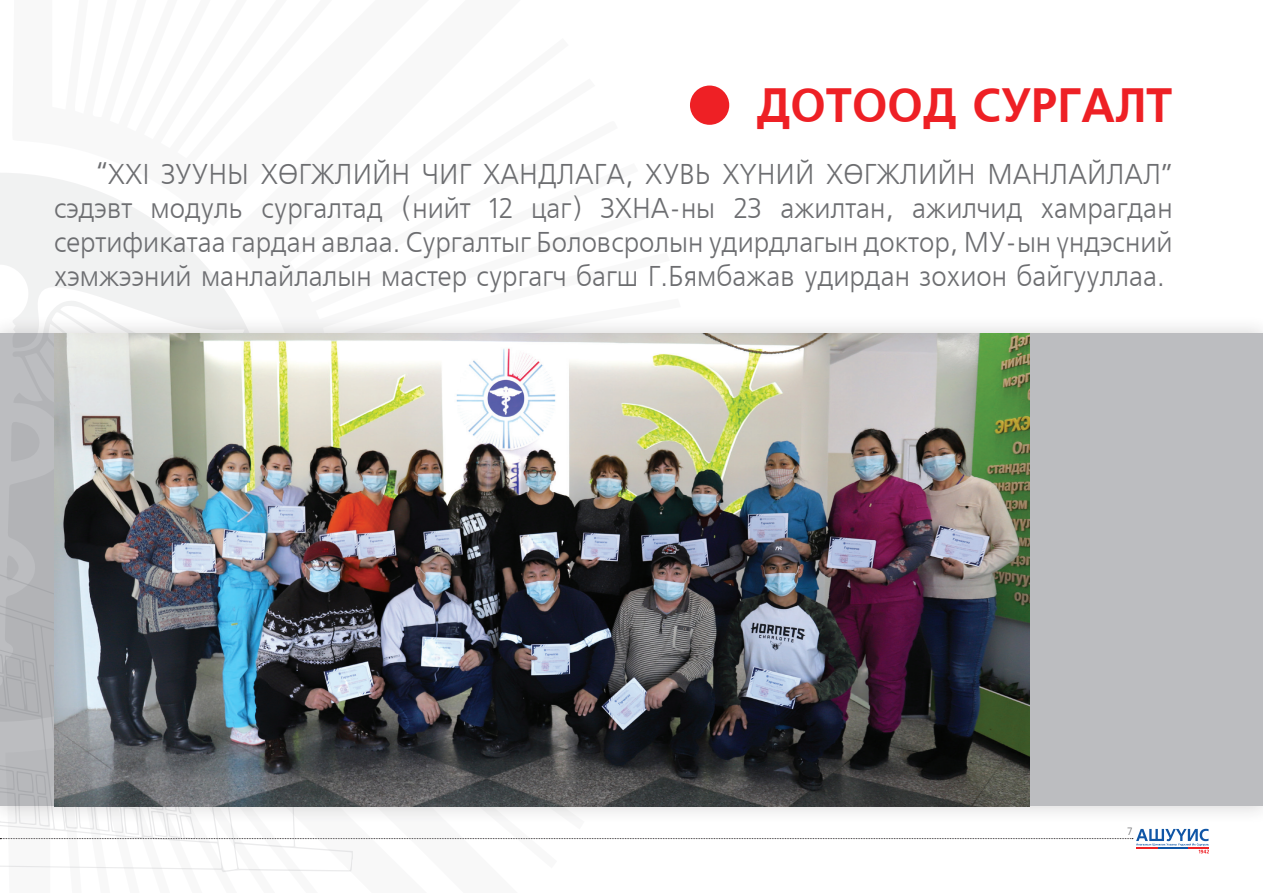
<style>
.page{position:relative;width:1263px;height:893px;background:#fff}
.page>*{position:absolute;margin:0;border:0;box-sizing:border-box;transform-origin:0 0}
.t1{font:700 48px "Mogul Freeset";color:#ee2025;scale:.95 1}
.t2{font:28.5px/34.2px "Mogul Freeset";color:#6d6e71;text-align:justify;scale:.95 1}
.t3{font:10.5px "Mogul Freeset";color:#6d6e71;scale:.95 1}
</style>
<div class="page">
<svg style="left:0;top:825px;width:1209px;height:28px"></svg>
<hr style="left:1157px;top:847px;width:30px;height:1px;background:#1056a6">
<svg style="left:497px;top:825px;width:222px;height:28px"></svg>
<svg style="left:5px;top:825px;width:492px;height:47px"></svg>
<svg style="left:0;top:173px;width:240px;height:142px;fill:#f1f2f2"></svg>
<div style="left:0;top:315px;width:1263px;height:510px;background:#231f20;opacity:.2"></div>
<div style="left:0;top:333px;width:1263px;height:473px;background:#bcbdc0"></div>
<img style="left:54px;top:333px;width:975px;height:473px">
<div style="left:690px;top:86px;width:39px;height:39px;background:#ee2025;border-radius:50%"></div>
<h1 class="t1" style="left:757px;top:78px;width:439px">ДОТООД СУРГАЛТ</h1>
<p class="t2" style="left:54px;top:158px;width:1179px;text-indent:43px">“XXI ЗУУНЫ ХӨГЖЛИЙН ЧИГ ХАНДЛАГА, ХУВЬ ХҮНИЙ ХӨГЖЛИЙН МАНЛАЙЛАЛ” сэдэвт модуль сургалтад (нийт 12 цаг) ЗХНА-ны 23 ажилтан, ажилчид хамрагдан сертификатаа гардан авлаа. Сургалтыг Боловсролын удирдлагын доктор, МУ-ын үндэсний хэмжээний манлайлалын мастер сургагч багш Г.Бямбажав удирдан зохион байгууллаа.</p>
<p class="t3" style="left:1128px;top:826px;width:6px">7</p>
</div>
